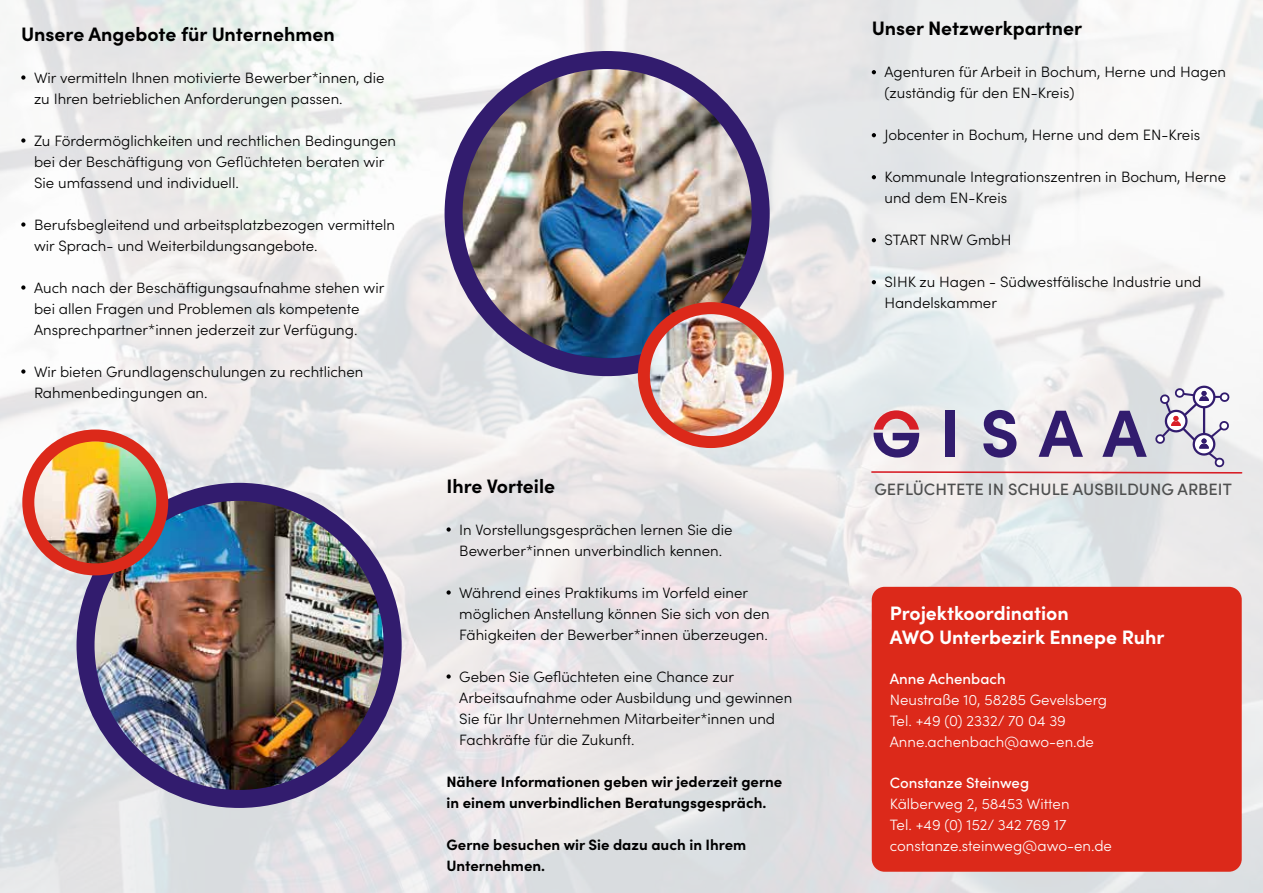
<style>
.page{position:relative;width:1263px;height:893px;background:#fff}
.page>*{position:absolute;margin:0;border:0;box-sizing:border-box;transform-origin:0 0}
.t1{font:700 19.5px "Sofia Pro";color:#000}
.t2{font:700 19.5px/23.4px "Sofia Pro";color:#fff}
.t3{font:500 16.5px "Sofia Pro";color:#4e4f4f}
.t4{font:300 15px/21px "Sofia Pro";color:#000}
.t5{font:300 15px/21px "Sofia Pro";color:#fff}
.t6{font:700 15px/21px "Sofia Pro";color:#000}
.t7{font:500 15px "Sofia Pro";color:#fff}
</style>
<div class="page">
<img style="left:0;top:0;width:1263px;height:893px">
<svg style="left:870px;top:384px;width:373px;height:90px"></svg>
<img style="left:454px;top:60px;width:307px;height:307px;border-radius:154px">
<div style="left:445px;top:51px;width:325px;height:325px;border:18px solid #321c6e;border-radius:50%"></div>
<img style="left:648px;top:314px;width:130px;height:124px">
<div style="left:638px;top:302px;width:146px;height:146px;border:12px solid #dc291a;border-radius:50%"></div>
<img style="left:86px;top:497px;width:307px;height:297px">
<div style="left:77px;top:483px;width:325px;height:325px;border:18px solid #321c6e;border-radius:50%"></div>
<img style="left:28px;top:441px;width:134px;height:124px">
<div style="left:22px;top:429px;width:146px;height:146px;border:12px solid #dc291a;border-radius:50%"></div>
<svg style="left:21px;top:75px;width:5px;height:5px"></svg>
<svg style="left:21px;top:138px;width:5px;height:5px"></svg>
<svg style="left:21px;top:222px;width:5px;height:5px"></svg>
<svg style="left:21px;top:285px;width:5px;height:5px"></svg>
<svg style="left:21px;top:369px;width:5px;height:5px"></svg>
<svg style="left:446px;top:527px;width:5px;height:5px"></svg>
<svg style="left:446px;top:590px;width:5px;height:5px"></svg>
<svg style="left:446px;top:674px;width:5px;height:5px"></svg>
<svg style="left:872px;top:70px;width:4px;height:4px"></svg>
<svg style="left:872px;top:133px;width:4px;height:4px"></svg>
<svg style="left:872px;top:175px;width:4px;height:4px"></svg>
<svg style="left:872px;top:238px;width:4px;height:4px"></svg>
<svg style="left:872px;top:280px;width:4px;height:4px"></svg>
<div style="left:872px;top:587px;width:370px;height:285px;background:#dc291a;border-radius:13px"></div>
<h1 class="t1" style="left:21px;top:19px;width:315px">Unsere Angebote für Unternehmen</h1>
<p class="t4" style="left:34px;top:66px;width:352px">Wir vermitteln Ihnen motivierte Bewerber*innen, die zu Ihren betrieblichen Anforderungen passen.</p>
<p class="t4" style="left:34px;top:129px;width:364px">Zu Fördermöglichkeiten und rechtlichen Bedingungen bei der Beschäftigung von Geflüchteten beraten wir<br>Sie umfassend und individuell.</p>
<p class="t4" style="left:34px;top:213px;width:363px">Berufsbegleitend und arbeitsplatzbezogen vermitteln wir Sprach- und Weiterbildungsangebote.</p>
<p class="t4" style="left:34px;top:276px;width:352px">Auch nach der Beschäftigungsaufnahme stehen wir bei allen Fragen und Problemen als kompetente<br>Ansprechpartner*innen jederzeit zur Verfügung.</p>
<p class="t4" style="left:34px;top:360px;width:331px">Wir bieten Grundlagenschulungen zu rechtlichen<br>Rahmenbedingungen an.</p>
<h1 class="t1" style="left:446px;top:471px;width:110px">Ihre Vorteile</h1>
<p class="t4" style="left:459px;top:518px;width:275px">In Vorstellungsgesprächen lernen Sie die<br>Bewerber*innen unverbindlich kennen.</p>
<p class="t4" style="left:459px;top:581px;width:312px">Während eines Praktikums im Vorfeld einer möglichen Anstellung können Sie sich von den<br>Fähigkeiten der Bewerber*innen überzeugen.</p>
<p class="t4" style="left:459px;top:665px;width:334px">Geben Sie Geflüchteten eine Chance zur Arbeitsaufnahme oder Ausbildung und gewinnen Sie für Ihr Unternehmen Mitarbeiter*innen und Fachkräfte für die Zukunft.</p>
<p class="t6" style="left:446px;top:770px;width:337px">Nähere Informationen geben wir jederzeit gerne in einem unverbindlichen Beratungsgespräch.</p>
<p class="t6" style="left:446px;top:833px;width:301px">Gerne besuchen wir Sie dazu auch in Ihrem<br>Unternehmen.</p>
<h1 class="t1" style="left:872px;top:13px;width:212px">Unser Netzwerkpartner</h1>
<p class="t4" style="left:884px;top:61px;width:343px">Agenturen für Arbeit in Bochum, Herne und Hagen (zuständig für den EN-Kreis)</p>
<p class="t4" style="left:884px;top:124px;width:317px">Jobcenter in Bochum, Herne und dem EN-Kreis</p>
<p class="t4" style="left:884px;top:166px;width:343px">Kommunale Integrationszentren in Bochum, Herne und dem EN-Kreis</p>
<p class="t4" style="left:884px;top:229px;width:128px">START NRW GmbH</p>
<p class="t4" style="left:884px;top:271px;width:318px">SIHK zu Hagen - Südwestfälische Industrie und<br>Handelskammer</p>
<p class="t3" style="left:874px;top:477px;width:359px">GEFLÜCHTETE IN SCHULE AUSBILDUNG ARBEIT</p>
<h1 class="t2" style="left:890px;top:600px;width:276px">Projektkoordination<br>AWO Unterbezirk Ennepe Ruhr</h1>
<p class="t7" style="left:890px;top:668px;width:117px">Anne Achenbach</p>
<p class="t5" style="left:890px;top:689px;width:219px">Neustraße 10, 58285 Gevelsberg<br>Tel. +49 (0) 2332/ 70 04 39<br>Anne.achenbach@awo-en.de</p>
<p class="t7" style="left:890px;top:771px;width:141px">Constanze Steinweg</p>
<p class="t5" style="left:890px;top:792px;width:224px">Kälberweg 2, 58453 Witten<br>Tel. +49 (0) 152/ 342 769 17 constanze.steinweg@awo-en.de</p>
</div>
